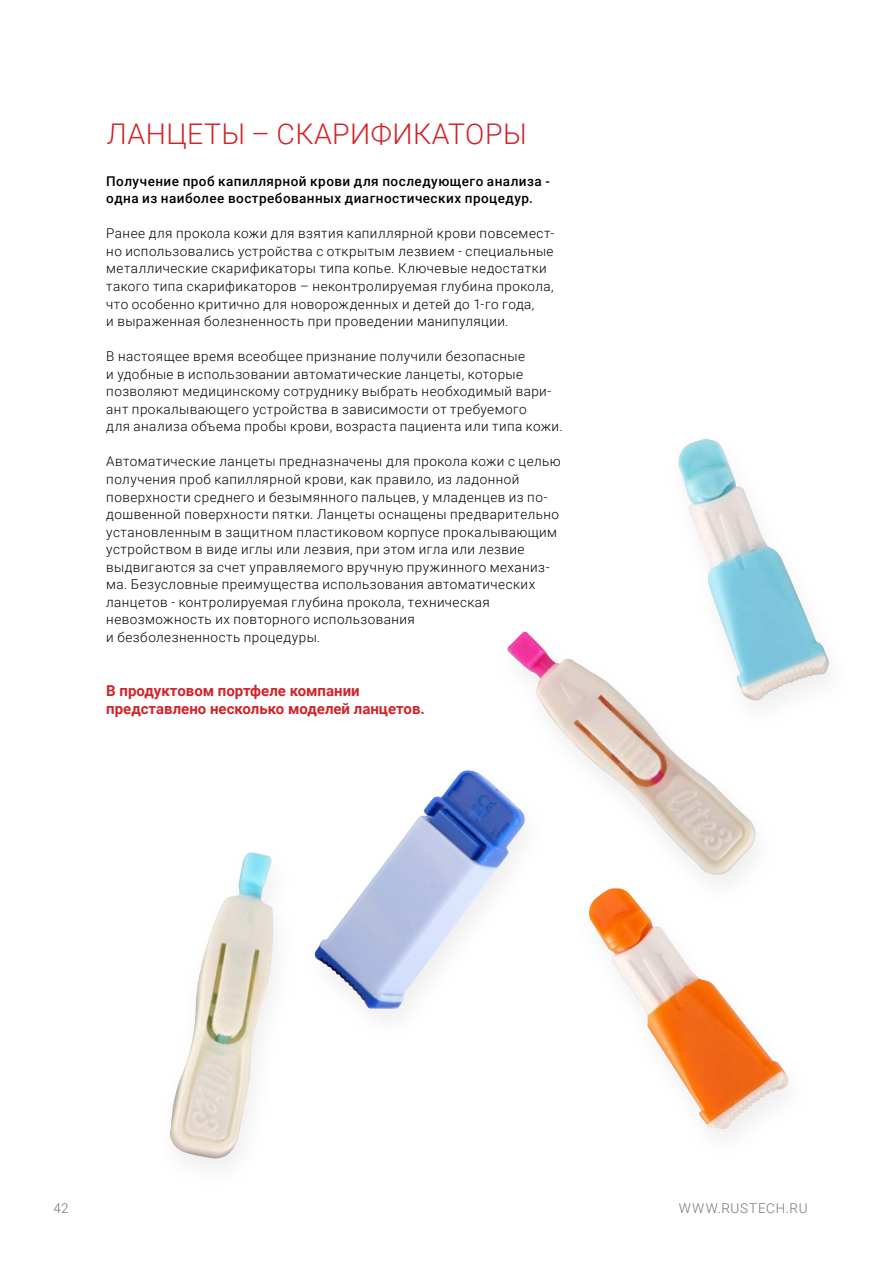
<style>
.page{position:relative;width:893px;height:1263px;background:#fff}
.page>*{position:absolute;margin:0;border:0;box-sizing:border-box;transform-origin:0 0}
.t1{font:300 28.5px "Roboto";letter-spacing:.015em;color:#d1242b}
.t2{font:700 15px/18px "Roboto";color:#d1242b}
.t3{font:300 13.5px/17.5px "Roboto";letter-spacing:.035em;color:#000}
.t4{font:500 13.5px/17.5px "Roboto";letter-spacing:.035em;color:#000}
.t5{font:300 13.5px "Roboto";letter-spacing:.055em;color:#767675}
</style>
<div class="page">
<img style="left:507px;top:631px;width:70px;height:37px">
<img style="left:560px;top:663px;width:65px;height:93px">
<img style="left:524px;top:666px;width:50px;height:30px">
<img style="left:605px;top:698px;width:49px;height:100px">
<img style="left:536px;top:687px;width:34px;height:42px">
<img style="left:636px;top:729px;width:31px;height:85px">
<img style="left:650px;top:746px;width:32px;height:85px">
<img style="left:664px;top:760px;width:65px;height:91px">
<img style="left:583px;top:752px;width:26px;height:20px">
<img style="left:709px;top:800px;width:34px;height:75px">
<img style="left:729px;top:814px;width:26px;height:57px">
<img style="left:681px;top:848px;width:33px;height:26px">
<img style="left:170px;top:852px;width:103px;height:306px">
<img style="left:315px;top:770px;width:151px;height:200px">
<img style="left:678px;top:440px;width:112px;height:260px">
<img style="left:589px;top:888px;width:176px;height:241px">
<h1 class="t1" style="left:107px;top:114px;width:421px">ЛАНЦЕТЫ – СКАРИФИКАТОРЫ</h1>
<p class="t4" style="left:106px;top:172px;width:445px">Получение проб капиллярной крови для последующего анализа - одна из наиболее востребованных диагностических процедур.</p>
<p class="t3" style="left:106px;top:224px;width:450px">Ранее для прокола кожи для взятия капиллярной крови повсемест&shy;но использовались устройства с открытым лезвием - специальные металлические скарификаторы типа копье. Ключевые недостатки такого типа скарификаторов – неконтролируемая глубина прокола, что особенно критично для новорожденных и детей до 1-го года,<br>и выраженная болезненность при проведении манипуляции.</p>
<p class="t3" style="left:106px;top:347px;width:458px">В настоящее время всеобщее признание получили безопасные<br>и удобные в использовании автоматические ланцеты, которые позволяют медицинскому сотруднику выбрать необходимый вари&shy;ант прокалывающего устройства в зависимости от требуемого<br>для анализа объема пробы крови, возраста пациента или типа кожи.</p>
<p class="t3" style="left:106px;top:452px;width:456px">Автоматические ланцеты предназначены для прокола кожи с целью получения проб капиллярной крови, как правило, из ладонной поверхности среднего и безымянного пальцев, у младенцев из по&shy;дошвенной поверхности пятки. Ланцеты оснащены предварительно установленным в защитном пластиковом корпусе прокалывающим устройством в виде иглы или лезвия, при этом игла или лезвие выдвигаются за счет управляемого вручную пружинного механиз&shy;ма. Безусловные преимущества использования автоматических ланцетов - контролируемая глубина прокола, техническая невозможность их повторного использования<br>и безболезненность процедуры.</p>
<p class="t2" style="left:106px;top:681px;width:320px">В продуктовом портфеле компании представлено несколько моделей ланцетов.</p>
<p class="t5" style="left:53px;top:1198px;width:17px">42</p>
<p class="t5" style="left:679px;top:1198px;width:130px">WWW.RUSTECH.RU</p>
</div>
